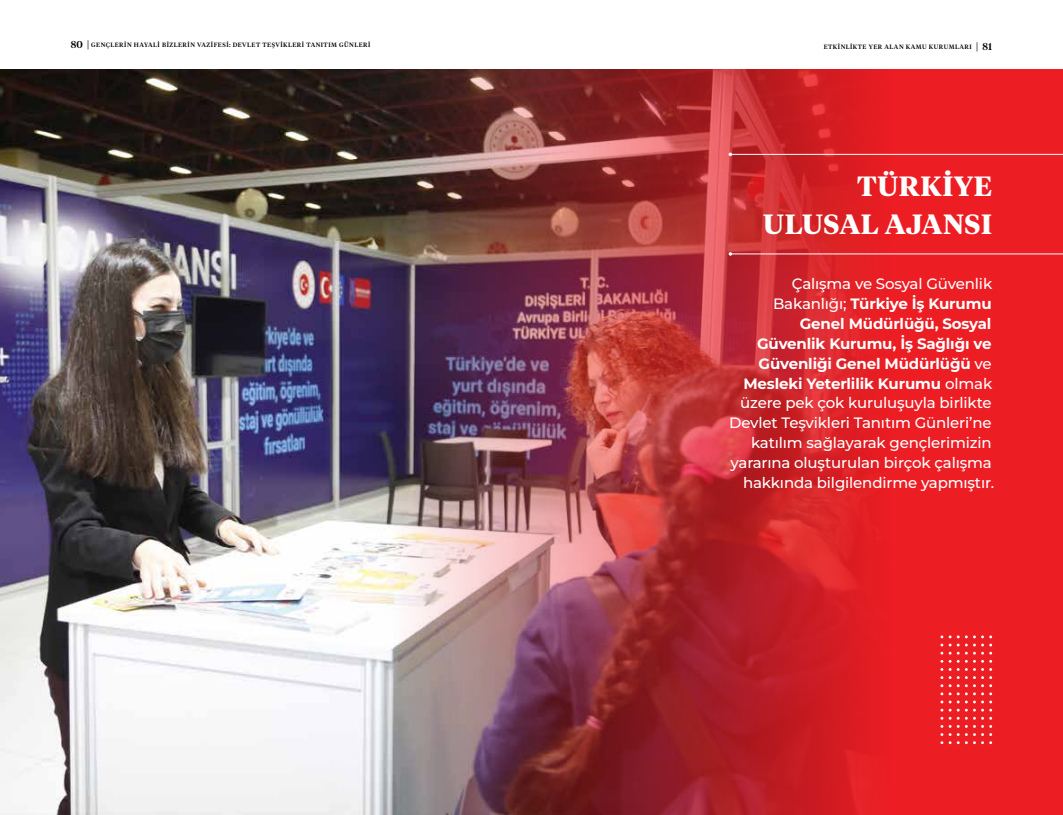
<style>
.page{position:relative;width:1063px;height:815px;background:#fff}
.page>*{position:absolute;margin:0;border:0;box-sizing:border-box;transform-origin:0 0}
.t1{font:700 27.75px/37.8px "Tiempos Headline";letter-spacing:.02em;color:#fff;text-align:right}
.t2{font:500 15px/20px "Montserrat";letter-spacing:-.01em;color:#fff;text-align:right}
.t3{font:500 10px "Tiempos Headline";color:#000}
.t4{font:500 6.25px "Tiempos Headline";letter-spacing:.08em;color:#000}
.s1{font-weight:700}
</style>
<div class="page">
<div style="left:0;top:69px;width:1063px;height:746px;background:#ed1d24"></div>
<img style="left:0;top:69px;width:892px;height:746px">
<svg style="left:949px;top:635px;width:43px;height:3px"></svg>
<svg style="left:949px;top:644px;width:43px;height:2px"></svg>
<svg style="left:949px;top:652px;width:43px;height:43px"></svg>
<svg style="left:949px;top:701px;width:43px;height:2px"></svg>
<svg style="left:949px;top:709px;width:43px;height:35px"></svg>
<svg style="left:941px;top:652px;width:2px;height:43px"></svg>
<svg style="left:941px;top:709px;width:2px;height:35px"></svg>
<hr style="left:730px;top:253px;width:333px;height:1px;background:#fff">
<hr style="left:730px;top:154px;width:333px;height:1px;background:#fff">
<p class="t3" style="left:71px;top:38px;width:20px">80 |</p>
<p class="t3" style="left:976px;top:39px;width:17px">| 81</p>
<p class="t4" style="left:91px;top:40px;width:281px">GENÇLERİN HAYALİ BİZLERİN VAZİFESİ: DEVLET TEŞVİKLERİ TANITIM GÜNLERİ</p>
<p class="t4" style="left:824px;top:42px;width:149px">ETKINLIKTE YER ALAN KAMU KURUMLARI</p>
<h1 class="t1" style="left:763px;top:166px;width:230px">TÜRKİYE<br>ULUSAL AJANSI</h1>
<p class="t2" style="left:729px;top:273px;width:267px">Çalışma ve Sosyal Güvenlik<br>Bakanlığı; <span class="s1">Türkiye İş Kurumu<br>Genel Müdürlüğü, Sosyal<br>Güvenlik Kurumu, İş Sağlığı ve<br>Güvenliği Genel Müdürlüğü</span> ve<br><span class="s1">Mesleki Yeterlilik Kurumu</span> olmak üzere pek çok kuruluşuyla birlikte<br>Devlet Teşvikleri Tanıtım Günleri’ne katılım sağlayarak gençlerimizin yararına oluşturulan birçok çalışma hakkında bilgilendirme yapmıştır.</p>
</div>
